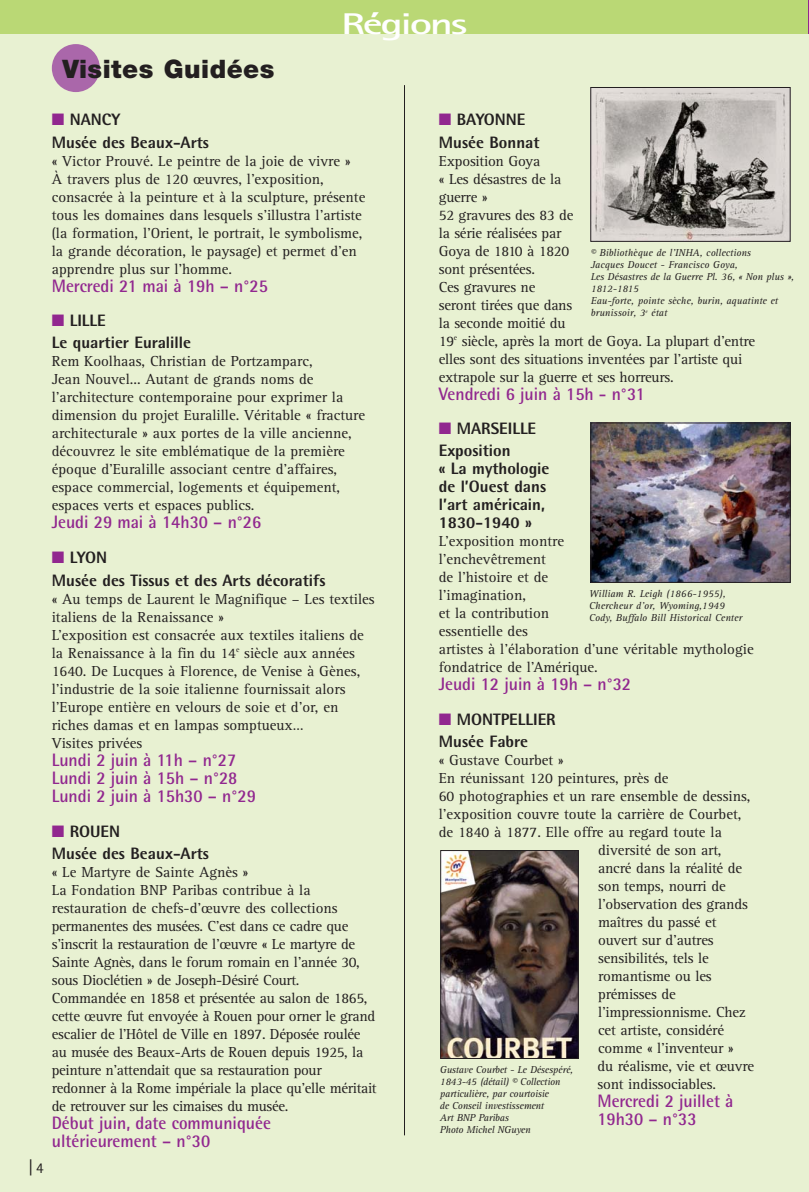
<style>
.page{position:relative;width:809px;height:1192px;background:#e8f1d2}
.page>*{position:absolute;margin:0;border:0;box-sizing:border-box;transform-origin:0 0}
.t1{font:700 30px "Rotis Sans Serif";letter-spacing:-.055em;color:#fff;scale:1.5 1}
.t2{font:900 25.5px "Helvetica Neue";letter-spacing:.02em;color:#231f20}
.t3{font:700 18px/18px "Rotis Semi Sans";color:#91278f;scale:.95 1}
.t4{font:18px "Rotis Semi Sans";color:#231f20}
.t5{font:800 16.5px/22.2px "Rotis Semi Sans";color:#231f20}
.t6{font:15px/18px "Rotis Serif";color:#231f20}
.t7{font:15px/18px "Rotis Serif";letter-spacing:-.02em;color:#231f20}
.t8{font:italic 10.35px/12px "Rotis Serif";color:#231f20}
.t9{font:italic 10.35px/12px "Rotis Serif";letter-spacing:-.02em;color:#231f20}
.s1{font-size:15px}
.s2{color:#91278f}
</style>
<div class="page">
<div style="left:0;top:0;width:808px;height:34px;background:#bad875"></div>
<hr style="left:808px;top:0;width:1px;height:34px;background:#91278f">
<img style="left:593px;top:425px;width:195px;height:156px">
<div style="left:591px;top:423px;width:199px;height:160px;border:1px solid #231f20"></div>
<img style="left:442px;top:852px;width:135px;height:205px">
<div style="left:440px;top:850px;width:139px;height:209px;border:1px solid #231f20"></div>
<hr style="left:404px;top:85px;width:1px;height:1050px;background:#231f20">
<div style="left:52px;top:44px;width:48px;height:48px;background:#aa67aa;border-radius:50%"></div>
<img style="left:592px;top:89px;width:196px;height:151px">
<div style="left:590px;top:87px;width:200px;height:155px;border:1px solid #231f20"></div>
<h2 class="t2" style="left:62px;top:60px;width:214px">Visites Guidées</h2>
<h1 class="t1" style="left:341px;top:13px;width:86px">Régions</h1>
<p class="t4" style="left:28px;top:1161px;width:17px">|<span class="s1">4</span></p>
<p class="t5" style="left:52px;top:110px;width:159px"><span class="s2">■</span> NANCY<br>Musée des Beaux-Arts</p>
<p class="t6" style="left:52px;top:153px;width:315px">« Victor Prouvé. Le peintre de la joie de vivre »<br>À travers plus de 120 œuvres, l’exposition, consacrée à la peinture et à la sculpture, présente tous les domaines dans lesquels s’illustra l’artiste (la formation, l’Orient, le portrait, le symbolisme, la grande décoration, le paysage) et permet d’en apprendre plus sur l’homme.</p>
<p class="t3" style="left:52px;top:278px;width:229px">Mercredi 21 mai à 19h – n°25</p>
<p class="t5" style="left:52px;top:311px;width:141px"><span class="s2">■</span> LILLE<br>Le quartier Euralille</p>
<p class="t6" style="left:52px;top:354px;width:315px">Rem Koolhaas, Christian de Portzamparc,<br>Jean Nouvel... Autant de grands noms de l'architecture contemporaine pour exprimer la dimension du projet Euralille. Véritable « fracture architecturale » aux portes de la ville ancienne, découvrez le site emblématique de la première époque d'Euralille associant centre d'affaires, espace commercial, logements et équipement, espaces verts et espaces publics.</p>
<p class="t3" style="left:52px;top:515px;width:222px">Jeudi 29 mai à 14h30 – n°26</p>
<p class="t5" style="left:52px;top:548px;width:275px"><span class="s2">■</span> LYON<br>Musée des Tissus et des Arts décoratifs</p>
<p class="t6" style="left:52px;top:591px;width:324px">« Au temps de Laurent le Magnifique – Les textiles italiens de la Renaissance »<br>L’exposition est consacrée aux textiles italiens de la Renaissance à la fin du 14<sup>e</sup> siècle aux années 1640. De Lucques à Florence, de Venise à Gènes, l’industrie de la soie italienne fournissait alors l’Europe entière en velours de soie et d’or, en riches damas et en lampas somptueux…<br>Visites privées</p>
<p class="t3" style="left:52px;top:752px;width:216px">Lundi 2 juin à 11h – n°27<br>Lundi 2 juin à 15h – n°28<br>Lundi 2 juin à 15h30 – n°29</p>
<p class="t5" style="left:52px;top:822px;width:159px"><span class="s2">■</span> ROUEN<br>Musée des Beaux-Arts</p>
<p class="t7" style="left:52px;top:864px;width:326px">« Le Martyre de Sainte Agnès »<br>La Fondation BNP Paribas contribue à la restauration de chefs-d’œuvre des collections permanentes des musées. C’est dans ce cadre que s’inscrit la restauration de l’œuvre « Le martyre de Sainte Agnès, dans le forum romain en l’année 30, sous Dioclétien » de Joseph-Désiré Court.<br>Commandée en 1858 et présentée au salon de 1865, cette œuvre fut envoyée à Rouen pour orner le grand escalier de l’Hôtel de Ville en 1897. Déposée roulée au musée des Beaux-Arts de Rouen depuis 1925, la peinture n’attendait que sa restauration pour redonner à la Rome impériale la place qu’elle méritait de retrouver sur les cimaises du musée.</p>
<p class="t3" style="left:52px;top:1116px;width:232px">Début juin, date communiquée ultérieurement – n°30</p>
<p class="t5" style="left:439px;top:110px;width:102px"><span class="s2">■</span> BAYONNE<br>Musée Bonnat</p>
<p class="t6" style="left:439px;top:153px;width:318px">Exposition Goya<br>« Les désastres de la<br>guerre »<br>52 gravures des 83 de<br>la série réalisées par<br>Goya de 1810 à 1820<br>sont présentées.<br>Ces gravures ne<br>seront tirées que dans<br>la seconde moitié du<br>19<sup>e</sup> siècle, après la mort de Goya. La plupart d'entre elles sont des situations inventées par l'artiste qui extrapole sur la guerre et ses horreurs.</p>
<p class="t3" style="left:439px;top:386px;width:219px">Vendredi 6 juin à 15h - n°31</p>
<p class="t5" style="left:439px;top:419px;width:99px"><span class="s2">■</span> MARSEILLE<br>Exposition</p>
<p class="t5" style="left:439px;top:461px;width:112px;line-height:18px">« La mythologie de l’Ouest dans l’art américain,<br>1830-1940 »</p>
<p class="t6" style="left:439px;top:534px;width:316px">L’exposition montre<br>l’enchevêtrement<br>de l’histoire et de<br>l’imagination,<br>et la contribution<br>essentielle des<br>artistes à l’élaboration d’une véritable mythologie fondatrice de l’Amérique.</p>
<p class="t3" style="left:439px;top:677px;width:204px">Jeudi 12 juin à 19h – n°32</p>
<p class="t5" style="left:439px;top:710px;width:118px"><span class="s2">■</span> MONTPELLIER<br>Musée Fabre</p>
<p class="t6" style="left:439px;top:752px;width:127px">« Gustave Courbet »</p>
<p class="t6" style="left:439px;top:770px;width:231px">En réunissant 120 peintures, près de</p>
<p class="t6" style="left:439px;top:788px;width:313px">60 photographies et un rare ensemble de dessins,</p>
<p class="t6" style="left:439px;top:806px;width:304px">l’exposition couvre toute la carrière de Courbet,</p>
<p class="t6" style="left:439px;top:824px;width:285px">de 1840 à 1877. Elle offre au regard toute la</p>
<p class="t6" style="left:598px;top:842px;width:125px">diversité de son art,</p>
<p class="t6" style="left:598px;top:860px;width:146px">ancré dans la réalité de</p>
<p class="t6" style="left:598px;top:878px;width:129px">son temps, nourri de</p>
<p class="t6" style="left:598px;top:896px;width:151px">l’observation des grands</p>
<p class="t6" style="left:598px;top:914px;width:120px">maîtres du passé et</p>
<p class="t6" style="left:598px;top:932px;width:117px">ouvert sur d’autres</p>
<p class="t6" style="left:598px;top:950px;width:112px">sensibilités, tels le</p>
<p class="t6" style="left:598px;top:968px;width:115px">romantisme ou les</p>
<p class="t6" style="left:598px;top:986px;width:79px">prémisses de</p>
<p class="t6" style="left:598px;top:1004px;width:149px">l’impressionnisme. Chez</p>
<p class="t6" style="left:598px;top:1022px;width:128px">cet artiste, considéré</p>
<p class="t6" style="left:598px;top:1040px;width:137px">comme « l’inventeur »</p>
<p class="t6" style="left:597px;top:1058px;width:158px">du réalisme, vie et œuvre</p>
<p class="t6" style="left:597px;top:1076px;width:120px">sont indissociables.</p>
<p class="t3" style="left:597px;top:1094px;width:145px">Mercredi 2 juillet à<br>19h30 – n°33</p>
<p class="t8" style="left:591px;top:248px;width:205px">© Bibliothèque de l’INHA, collections<br>Jacques Doucet - Francisco Goya,<br>Les Désastres de la Guerre Pl. 36, « Non plus »,<br>1812-1815<br>Eau-forte, pointe sèche, burin, aquatinte et brunissoir, 3<sup>e</sup> état</p>
<p class="t8" style="left:589px;top:589px;width:155px">William R. Leigh (1866-1955),<br>Chercheur d’or, Wyoming,1949<br>Cody, Buffalo Bill Historical Center</p>
<p class="t9" style="left:440px;top:1065px;width:135px">Gustave Courbet - Le Désespéré,<br>1843-45 (détail) © Collection particulière, par courtoisie<br>de Conseil investissement<br>Art BNP Paribas<br>Photo Michel NGuyen</p>
</div>
